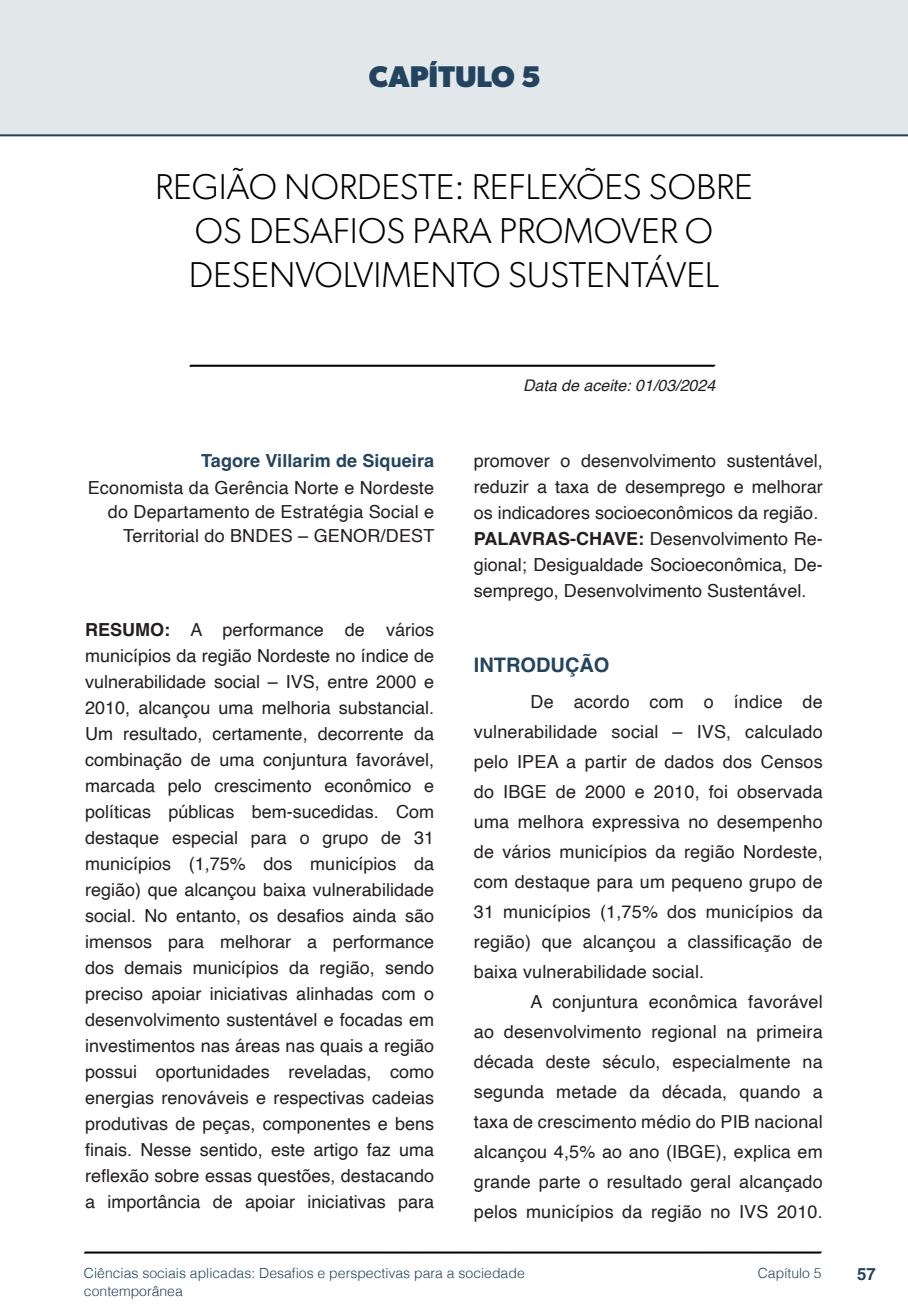
<style>
.page{position:relative;width:908px;height:1304px;background:#fff}
.page>*{position:absolute;margin:0;border:0;box-sizing:border-box;transform-origin:0 0}
.nome_artigos{font:300 36px/44px "Gibson";color:#000;text-align:center}
.capítulos{font:700 30px "Gibson";color:#23445f}
.TITULOS{font:700 20px "Helvetica";color:#23445f}
.Resumos_e_PC_TXT{font:18px/26px "Helvetica";color:#231f20;text-align:justify}
.txt{font:18px/30px "Helvetica";letter-spacing:.01em;color:#231f20;text-align:justify}
.info_autores{font:18px/24px "Helvetica";letter-spacing:.01em;color:#231f20;text-align:right}
.nome_autores{font:700 18px "Helvetica";letter-spacing:.005em;color:#23445f}
.t1{font:700 16.8px "Helvetica";color:#23445f}
.t2{font:italic 16px "Helvetica";color:#231f20}
.t3{font:300 14px/18px "Helvetica";color:#23445f}
.s1{font-weight:700}
</style>
<div class="page">
<svg style="left:84px;top:1251px;width:737px;height:3px;background:#515151"></svg>
<div style="left:0;top:0;width:907px;height:136px;background:#e2e7e9"></div>
<svg style="left:189px;top:364px;width:526px;height:3px;background:#4f4f4f"></svg>
<div style="left:44px;top:72px;width:68px;height:61px;background:#e2e7e9"></div>
<p class="capítulos" style="left:369px;top:58px;width:173px">CAPÍTULO 5</p>
<p class="nome_artigos" style="left:155px;top:164px;width:599px">REGIÃO NORDESTE: REFLEXÕES SOBRE<br>OS DESAFIOS PARA PROMOVER O<br>DESENVOLVIMENTO SUSTENTÁVEL</p>
<p class="nome_autores" style="left:201px;top:450px;width:234px">Tagore Villarim de Siqueira</p>
<p class="info_autores" style="left:88px;top:477px;width:348px">Economista da Gerência Norte e Nordeste do Departamento de Estratégia Social e<br>Territorial do BNDES – GENOR/DEST</p>
<p class="Resumos_e_PC_TXT" style="left:85px;top:618px;width:350px"><span class="s1">RESUMO:</span> A performance de vários municípios da região Nordeste no índice de vulnerabilidade social – IVS, entre 2000 e 2010, alcançou uma melhoria substancial.<br>Um resultado, certamente, decorrente da combinação de uma conjuntura favorável, marcada pelo crescimento econômico e políticas públicas bem-sucedidas. Com destaque especial para o grupo de 31 municípios (1,75% dos municípios da região) que alcançou baixa vulnerabilidade social. No entanto, os desafios ainda são imensos para melhorar a performance dos demais municípios da região, sendo preciso apoiar iniciativas alinhadas com o desenvolvimento sustentável e focadas em investimentos nas áreas nas quais a região possui oportunidades reveladas, como energias renováveis e respectivas cadeias produtivas de peças, componentes e bens finais. Nesse sentido, este artigo faz uma reflexão sobre essas questões, destacando a importância de apoiar iniciativas para</p>
<p class="t2" style="left:523px;top:373px;width:194px">Data de aceite: 01/03/2024</p>
<p class="Resumos_e_PC_TXT" style="left:473px;top:448px;width:350px">promover o desenvolvimento sustentável, reduzir a taxa de desemprego e melhorar os indicadores socioeconômicos da região.</p>
<p class="Resumos_e_PC_TXT" style="left:473px;top:526px;width:350px"><span class="s1">PALAVRAS-CHAVE:</span> Desenvolvimento Re&shy;gional; Desigualdade Socioeconômica, De&shy;semprego, Desenvolvimento Sustentável.</p>
<p class="TITULOS" style="left:473px;top:653px;width:137px">INTRODUÇÃO</p>
<p class="txt" style="left:473px;top:687px;width:350px;text-indent:57px">De acordo com o índice de vulnerabilidade social – IVS, calculado pelo IPEA a partir de dados dos Censos do IBGE de 2000 e 2010, foi observada uma melhora expressiva no desempenho de vários municípios da região Nordeste, com destaque para um pequeno grupo de 31 municípios (1,75% dos municípios da região) que alcançou a classificação de baixa vulnerabilidade social.</p>
<p class="txt" style="left:473px;top:987px;width:350px;text-indent:57px">A conjuntura econômica favorável ao desenvolvimento regional na primeira década deste século, especialmente na segunda metade da década, quando a taxa de crescimento médio do PIB nacional alcançou 4,5% ao ano (IBGE), explica em grande parte o resultado geral alcançado pelos municípios da região no IVS 2010.</p>
<p class="t3" style="left:84px;top:1263px;width:442px">Ciências sociais aplicadas: Desafios e perspectivas para a sociedade contemporânea</p>
<p class="t3" style="left:757px;top:1263px;width:65px">Capítulo 5</p>
<p class="t1" style="left:856px;top:1264px;width:20px">57</p>
</div>
